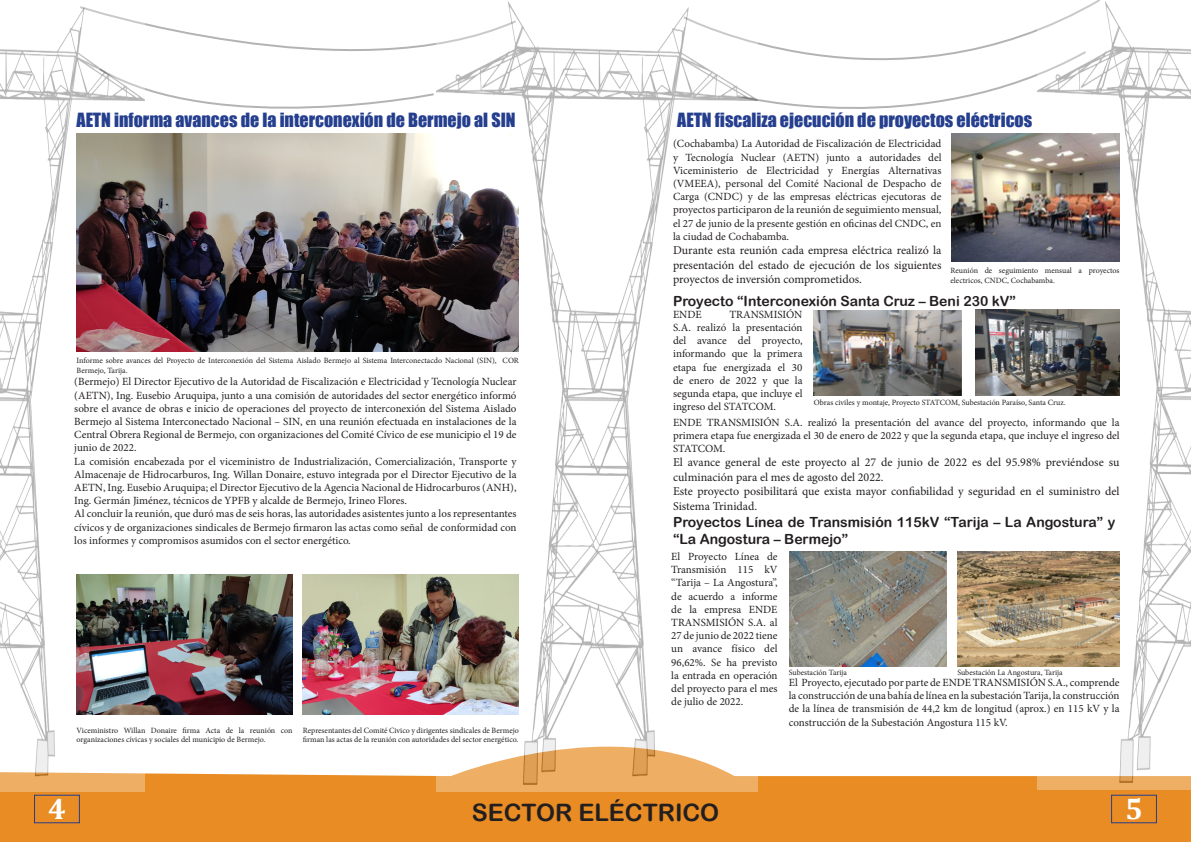
<style>
.page{position:relative;width:1191px;height:842px;background:#fff}
.page>*{position:absolute;margin:0;border:0;box-sizing:border-box;transform-origin:0 0}
.t1{font:700 30px "Cambria";color:#fff}
.t2{font:24px "Arial Rounded MT Bold";color:#231f20}
.t3{font:18px "Impact";color:#253f8e}
.t4{font:14px/16.8px "Arial Rounded MT Bold";color:#231f20}
.t5{font:12px/14.4px "Minion Pro";color:#231f20}
.t6{font:11px/13.2px "Minion Pro";color:#231f20;text-align:justify}
.t7{font:8px/9.6px "Minion Pro";color:#231f20}
</style>
<div class="page">
<svg style="left:0;top:710px;width:1191px;height:132px;fill:#e88c23"></svg>
<div style="left:1111px;top:795px;width:46px;height:28px;border:1px solid #253f8e"></div>
<div style="left:34px;top:795px;width:46px;height:28px;border:1px solid #253f8e"></div>
<svg style="left:757px;top:29px;width:280px;height:80px"></svg>
<svg style="left:145px;top:88px;width:289px;height:21px"></svg>
<svg style="left:145px;top:23px;width:292px;height:28px"></svg>
<img style="left:437px;top:1px;width:320px;height:790px">
<img style="left:0;top:6px;width:145px;height:785px">
<img style="left:1037px;top:0;width:154px;height:789px">
<img style="left:77px;top:133px;width:442px;height:218px">
<img style="left:77px;top:574px;width:216px;height:140px">
<img style="left:303px;top:574px;width:216px;height:140px">
<img style="left:951px;top:133px;width:168px;height:129px">
<img style="left:814px;top:310px;width:147px;height:86px">
<img style="left:975px;top:310px;width:144px;height:86px">
<img style="left:789px;top:551px;width:157px;height:115px">
<img style="left:957px;top:551px;width:162px;height:115px">
<p class="t3" style="left:77px;top:106px;width:440px">AETN informa avances de la interconexión de Bermejo al SIN</p>
<p class="t7" style="left:77px;top:356px;width:444px">Informe sobre avances del Proyecto de Interconexión del Sistema Aislado Bermejo al Sistema Interconectacdo Nacional (SIN), COR<br>Bermejo, Tarija.</p>
<p class="t6" style="left:74px;top:375px;width:444px">(Bermejo) El Director Ejecutivo de la Autoridad de Fiscalización e Electricidad y Tecnología Nuclear (AETN), Ing. Eusebio Aruquipa, junto a una comisión de autoridades del sector energético informó sobre el avance de obras e inicio de operaciones del proyecto de interconexión del Sistema Aislado Bermejo al Sistema Interconectado Nacional – SIN, en una reunión efectuada en instalaciones de la Central Obrera Regional de Bermejo, con organizaciones del Comité Cívico de ese municipio el 19 de junio de 2022.</p>
<p class="t6" style="left:74px;top:454px;width:444px">La comisión encabezada por el viceministro de Industrialización, Comercialización, Transporte y Almacenaje de Hidrocarburos, Ing. Willan Donaire, estuvo integrada por el Director Ejecutivo de la AETN, Ing. Eusebio Aruquipa; el Director Ejecutivo de la Agencia Nacional de Hidrocarburos (ANH), Ing. Germán Jiménez, técnicos de YPFB y alcalde de Bermejo, Irineo Flores.</p>
<p class="t6" style="left:74px;top:507px;width:444px">Al concluir la reunión, que duró mas de seis horas, las autoridades asistentes junto a los representantes cívicos y de organizaciones sindicales de Bermejo firmaron las actas como señal de conformidad con los informes y compromisos asumidos con el sector energético.</p>
<p class="t7" style="left:77px;top:725px;width:217px">Viceministro Willan Donaire firma Acta de la reunión con organizaciones cívicas y sociales del municipio de Bermejo.</p>
<p class="t7" style="left:303px;top:725px;width:217px">Representantes del Comité Civico y dirigentes sindicales de Bermejo firman las actas de la reunión con autoridades del sector energético.</p>
<p class="t3" style="left:677px;top:106px;width:356px">AETN fiscaliza ejecución de proyectos eléctricos</p>
<p class="t6" style="left:673px;top:137px;width:270px">(Cochabamba) La Autoridad de Fiscalización de Electricidad y Tecnología Nuclear (AETN) junto a autoridades del Viceministerio de Electricidad y Energías Alternativas (VMEEA), personal del Comité Nacional de Despacho de Carga (CNDC) y de las empresas eléctricas ejecutoras de proyectos participaron de la reunión de seguimiento mensual, el 27 de junio de la presente gestión en oficinas del CNDC, en la ciudad de Cochabamba.</p>
<p class="t5" style="left:673px;top:243px;width:270px;text-align:justify">Durante esta reunión cada empresa eléctrica realizó la presentación del estado de ejecución de los siguientes proyectos de inversión comprometidos.</p>
<p class="t7" style="left:950px;top:266px;width:171px">Reunión de seguimiento mensual a proyectos electricos, CNDC, Cochabamba.</p>
<p class="t4" style="left:673px;top:292px;width:344px">Proyecto “Interconexión Santa Cruz – Beni 230 kV”</p>
<p class="t6" style="left:673px;top:308px;width:30px">ENDE</p>
<p class="t6" style="left:673px;top:308px;width:131px;text-indent:56px">TRANSMISIÓN S.A. realizó la presentación del avance del proyecto, informando que la primera etapa fue energizada el 30 de enero de 2022 y que la segunda etapa, que incluye el ingreso del STATCOM.</p>
<p class="t6" style="left:673px;top:415px;width:448px">ENDE TRANSMISIÓN S.A. realizó la presentación del avance del proyecto, informando que la primera etapa fue energizada el 30 de enero de 2022 y que la segunda etapa, que incluye el ingreso del STATCOM.</p>
<p class="t5" style="left:673px;top:455px;width:448px">El avance general de este proyecto al 27 de junio de 2022 es del 95.98% previéndose su culminación para el mes de agosto del 2022.</p>
<p class="t5" style="left:673px;top:484px;width:448px">Este proyecto posibilitará que exista mayor confiabilidad y seguridad en el suministro del<br>Sistema Trinidad.</p>
<p class="t7" style="left:814px;top:398px;width:253px">Obras civiles y montaje, Proyecto STATCOM, Subestación Paraíso, Santa Cruz.</p>
<p class="t4" style="left:673px;top:514px;width:444px">Proyectos Línea de Transmisión 115kV “Tarija – La Angostura” y “La Angostura – Bermejo”</p>
<p class="t6" style="left:671px;top:550px;width:108px">El Proyecto Línea de Transmisión 115 kV “Tarija – La Angostura”, de acuerdo a informe de la empresa ENDE TRANSMISIÓN S.A. al 27 de junio de 2022 tiene un avance físico del 96,62%. Se ha previsto la entrada en operación del proyecto para el mes de julio de 2022.</p>
<p class="t7" style="left:788px;top:668px;width:60px">Subestación Tarija</p>
<p class="t6" style="left:788px;top:676px;width:332px">El Proyecto, ejecutado por parte de ENDE TRANSMISIÓN S.A., comprende la construcción de una bahía de línea en la subestación Tarija, la construcción de la línea de transmisión de 44,2 km de longitud (aprox.) en 115 kV y la construcción de la Subestación Angostura 115 kV.</p>
<p class="t7" style="left:957px;top:668px;width:107px">Subestación La Angostura, Tarija</p>
<h1 class="t1" style="left:48px;top:788px;width:19px">4</h1>
<h2 class="t2" style="left:471px;top:798px;width:249px">SECTOR ELÉCTRICO</h2>
<h1 class="t1" style="left:1125px;top:788px;width:19px">5</h1>
</div>
